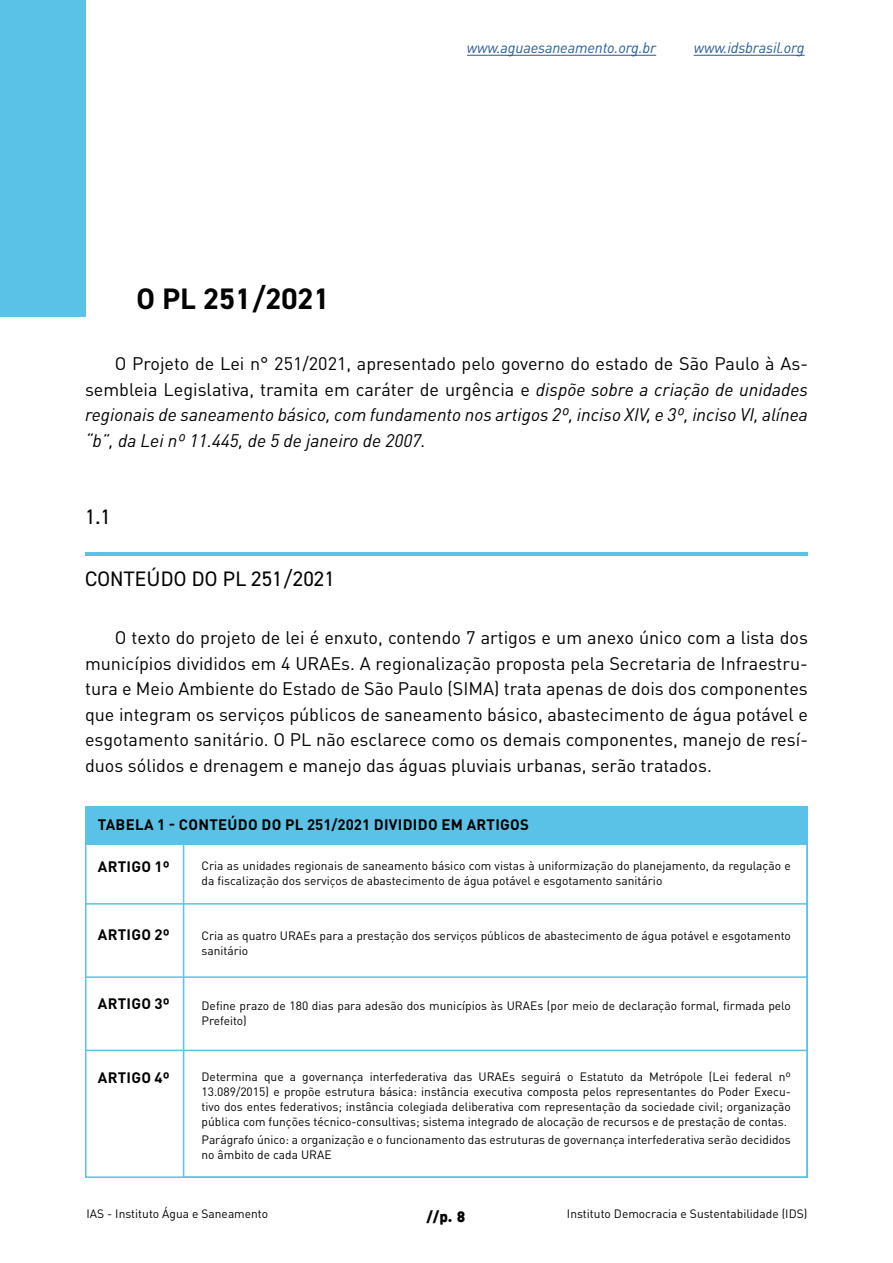
<style>
.page{position:relative;width:893px;height:1263px;background:#fff}
.page>*{position:absolute;margin:0;border:0;box-sizing:border-box;transform-origin:0 0}
.t1{font:700 29.7px "DIN2014";color:#020203}
.t2{font:21px "DIN2014";letter-spacing:.01em;color:#020203}
.t3{font:18px/25.5px "DIN";color:#000;text-align:justify}
.t4{font:italic 18px/25.5px "DIN Pro";color:#000}
.t5{font:700 15px "DIN Pro";letter-spacing:.02em;color:#000}
.t6{font:italic 15px "DIN Pro";letter-spacing:-.01em;color:#275b9b}
.t7{font:15px "DIN Black Alternate";color:#000}
.t8{font:12px/15px "DIN";color:#000}
.t9{font:12px "DIN Pro";color:#000}
.s1{font-family:"DIN Pro";font-style:italic}
</style>
<div class="page">
<hr style="left:467px;top:55px;width:189px;height:1px;background:#275b9b">
<hr style="left:694px;top:55px;width:111px;height:1px;background:#275b9b">
<div style="left:0;top:0;width:86px;height:317px;background:#59c2e6"></div>
<hr style="left:85px;top:552px;width:723px;height:3px;background:#59c2e6">
<div style="left:85px;top:806px;width:723px;height:38px;background:#59c2e6"></div>
<hr style="left:85px;top:903px;width:723px;height:2px;background:#59c2e5">
<hr style="left:85px;top:976px;width:723px;height:2px;background:#59c2e5">
<hr style="left:85px;top:1050px;width:723px;height:1px;background:#59c2e5">
<h1 class="t1" style="left:136px;top:279px;width:195px">O PL 251/2021</h1>
<p class="t6" style="left:467px;top:36px;width:191px">www.aguaesaneamento.org.br</p>
<p class="t6" style="left:694px;top:36px;width:112px">www.idsbrasil.org</p>
<h3 class="t3" style="left:85px;top:350px;width:724px;text-align:right">O Projeto de Lei n° 251/2021, apresentado pelo governo do estado de São Paulo à As&shy;sembleia Legislativa, tramita em caráter de urgência e <span class="s1">dispõe sobre a criação de unidades</span></h3>
<h3 class="t4" style="left:85px;top:400px;width:724px">regionais de saneamento básico, com fundamento nos artigos 2º, inciso XIV, e 3º, inciso VI, alínea “b”, da Lei nº 11.445, de 5 de janeiro de 2007.</h3>
<h2 class="t2" style="left:85px;top:503px;width:27px">1.1</h2>
<h2 class="t2" style="left:85px;top:566px;width:251px">CONTEÚDO DO PL 251/2021</h2>
<p class="t3" style="left:85px;top:624px;width:724px;text-indent:30px">O texto do projeto de lei é enxuto, contendo 7 artigos e um anexo único com a lista dos municípios divididos em 4 URAEs. A regionalização proposta pela Secretaria de Infraestru&shy;tura e Meio Ambiente do Estado de São Paulo (SIMA) trata apenas de dois dos componentes que integram os serviços públicos de saneamento básico, abastecimento de água potável e esgotamento sanitário. O PL não esclarece como os demais componentes, manejo de resí&shy;duos sólidos e drenagem e manejo das águas pluviais urbanas, serão tratados.</p>
<p class="t5" style="left:98px;top:812px;width:433px">TABELA 1 - CONTEÚDO DO PL 251/2021 DIVIDIDO EM ARTIGOS</p>
<p class="t8" style="left:202px;top:858px;width:591px">Cria as unidades regionais de saneamento básico com vistas à uniformização do planejamento, da regulação e da fiscalização dos serviços de abastecimento de água potável e esgotamento sanitário</p>
<p class="t5" style="left:98px;top:854px;width:73px">ARTIGO 1º</p>
<p class="t5" style="left:98px;top:922px;width:73px">ARTIGO 2º</p>
<p class="t8" style="left:202px;top:928px;width:591px">Cria as quatro URAEs para a prestação dos serviços públicos de abastecimento de água potável e esgotamento sanitário</p>
<p class="t5" style="left:98px;top:991px;width:73px">ARTIGO 3º</p>
<p class="t8" style="left:202px;top:998px;width:591px">Define prazo de 180 dias para adesão dos municípios às URAEs (por meio de declaração formal, firmada pelo<br>Prefeito)</p>
<p class="t5" style="left:98px;top:1065px;width:73px">ARTIGO 4º</p>
<p class="t8" style="left:202px;top:1068px;width:591px;text-align:justify">Determina que a governança interfederativa das URAEs seguirá o Estatuto da Metrópole (Lei federal nº 13.089/2015) e propõe estrutura básica: instância executiva composta pelos representantes do Poder Execu&shy;tivo dos entes federativos; instância colegiada deliberativa com representação da sociedade civil; organização pública com funções técnico-consultivas; sistema integrado de alocação de recursos e de prestação de contas.</p>
<p class="t8" style="left:202px;top:1132px;width:591px">Parágrafo único: a organização e o funcionamento das estruturas de governança interfederativa serão decididos no âmbito de cada URAE</p>
<p class="t9" style="left:86px;top:1204px;width:183px">IAS - Instituto Água e Saneamento</p>
<p class="t7" style="left:426px;top:1206px;width:41px">//p. 8</p>
<p class="t9" style="left:567px;top:1204px;width:242px">Instituto Democracia e Sustentabilidade (IDS)</p>
</div>
